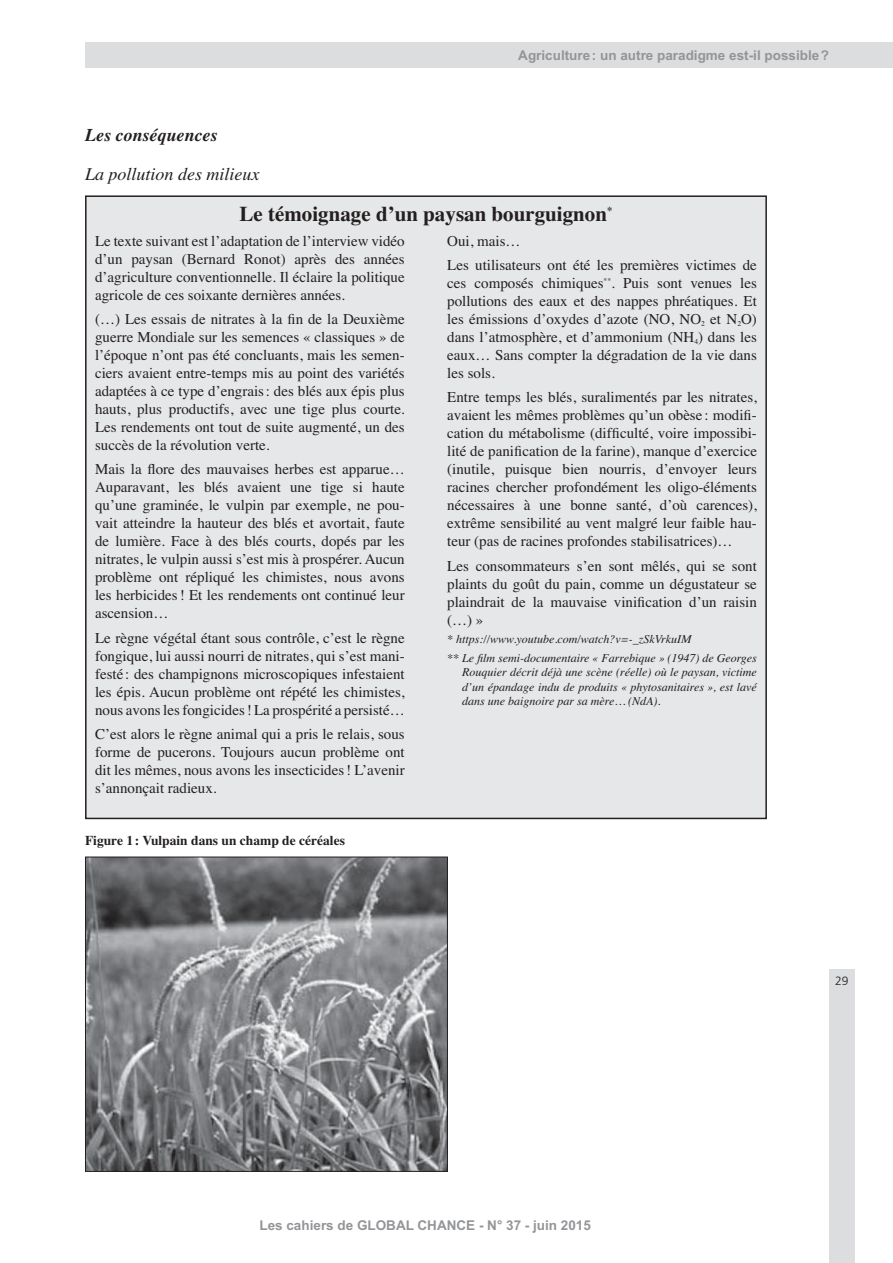
<style>
.page{position:relative;width:893px;height:1263px;background:#fff}
.page>*{position:absolute;margin:0;border:0;box-sizing:border-box;transform-origin:0 0}
.t1{font:700 21px "Times";color:#231f20}
.t2{font:italic 18px "Times";color:#231f20}
.t3{font:italic 700 18px "Times";color:#231f20}
.t4{font:15px/18px "Times";color:#231f20;text-align:justify}
.t5{font:700 13.5px "Arial";color:#939598}
.t6{font:700 13.5px "Times";color:#231f20}
.t7{font:italic 12px/14.4px "Times";color:#231f20}
.t8{font:300 12px "Frutiger";color:#231f20}
</style>
<div class="page">
<div style="left:829px;top:969px;width:26px;height:294px;background:#dcddde"></div>
<div style="left:85px;top:43px;width:807px;height:25px;background:#dcddde"></div>
<div style="left:86px;top:196px;width:680px;height:622px;background:#e6e7e8"></div>
<img style="left:87px;top:858px;width:359px;height:312px">
<div style="left:85px;top:856px;width:363px;height:316px;border:1px solid #231f20"></div>
<p class="t5" style="left:518px;top:47px;width:312px">Agriculture : un autre paradigme est-il possible ?</p>
<p class="t3" style="left:85px;top:118px;width:134px">Les conséquences</p>
<p class="t2" style="left:85px;top:158px;width:176px">La pollution des milieux</p>
<h1 class="t1" style="left:240px;top:194px;width:374px">Le témoignage d’un paysan bourguignon<sup>*</sup></h1>
<p class="t4" style="left:95px;top:230px;width:311px">Le texte suivant est l’adaptation de l’interview vidéo d’un paysan (Bernard Ronot) après des années d’agriculture conventionnelle. Il éclaire la politique agricole de ces soixante dernières années.</p>
<p class="t4" style="left:95px;top:309px;width:311px">(…) Les essais de nitrates à la fin de la Deuxième guerre Mondiale sur les semences « classiques » de l’époque n’ont pas été concluants, mais les semen&shy;ciers avaient entre-temps mis au point des variétés adaptées à ce type d’engrais : des blés aux épis plus hauts, plus productifs, avec une tige plus courte.<br>Les rendements ont tout de suite augmenté, un des succès de la révolution verte.</p>
<p class="t4" style="left:95px;top:459px;width:311px">Mais la flore des mauvaises herbes est apparue… Auparavant, les blés avaient une tige si haute qu’une graminée, le vulpin par exemple, ne pou&shy;vait atteindre la hauteur des blés et avortait, faute de lumière. Face à des blés courts, dopés par les nitrates, le vulpin aussi s’est mis à prospérer. Aucun problème ont répliqué les chimistes, nous avons les herbicides ! Et les rendements ont continué leur ascension…</p>
<p class="t4" style="left:95px;top:627px;width:311px">Le règne végétal étant sous contrôle, c’est le règne fongique, lui aussi nourri de nitrates, qui s’est mani&shy;festé : des champignons microscopiques infestaient les épis. Aucun problème ont répété les chimistes, nous avons les fongicides ! La prospérité a persisté…</p>
<p class="t4" style="left:95px;top:724px;width:311px">C’est alors le règne animal qui a pris le relais, sous forme de pucerons. Toujours aucun problème ont dit les mêmes, nous avons les insecticides ! L’avenir s’annonçait radieux.</p>
<p class="t4" style="left:447px;top:227px;width:311px;line-height:24.5px">Oui, mais…<br>Les utilisateurs ont été les premières victimes de</p>
<p class="t4" style="left:447px;top:273px;width:311px">ces composés chimiques<sup>**</sup>. Puis sont venues les pollutions des eaux et des nappes phréatiques. Et les émissions d’oxydes d’azote (NO, NO<sub>2</sub> et N<sub>2</sub>O) dans l’atmosphère, et d’ammonium (NH<sub>4</sub>) dans les eaux… Sans compter la dégradation de la vie dans les sols.</p>
<p class="t4" style="left:447px;top:387px;width:311px">Entre temps les blés, suralimentés par les nitrates, avaient les mêmes problèmes qu’un obèse : modifi&shy;cation du métabolisme (difficulté, voire impossibi&shy;lité de panification de la farine), manque d’exercice (inutile, puisque bien nourris, d’envoyer leurs racines chercher profondément les oligo-éléments nécessaires à une bonne santé, d’où carences), extrême sensibilité au vent malgré leur faible hau&shy;teur (pas de racines profondes stabilisatrices)…</p>
<p class="t4" style="left:447px;top:555px;width:311px">Les consommateurs s’en sont mêlés, qui se sont plaints du goût du pain, comme un dégustateur se plaindrait de la mauvaise vinification d’un raisin (…) »</p>
<p class="t7" style="left:447px;top:629px;width:311px;line-height:18.6px">* https://www.youtube.com/watch?v=-_zSkVrkuIM<br>** Le film semi-documentaire « Farrebique » (1947) de Georges</p>
<p class="t7" style="left:462px;top:664px;width:296px;text-align:justify">Rouquier décrit déjà une scène (réelle) où le paysan, victime d’un épandage indu de produits « phytosanitaires », est lavé dans une baignoire par sa mère… (NdA).</p>
<p class="t6" style="left:85px;top:827px;width:261px">Figure 1 : Vulpain dans un champ de céréales</p>
<p class="t5" style="left:259px;top:1217px;width:333px">Les cahiers de GLOBAL CHANCE - N° 37 - juin 2015</p>
<p class="t8" style="left:835px;top:974px;width:15px">29</p>
</div>
